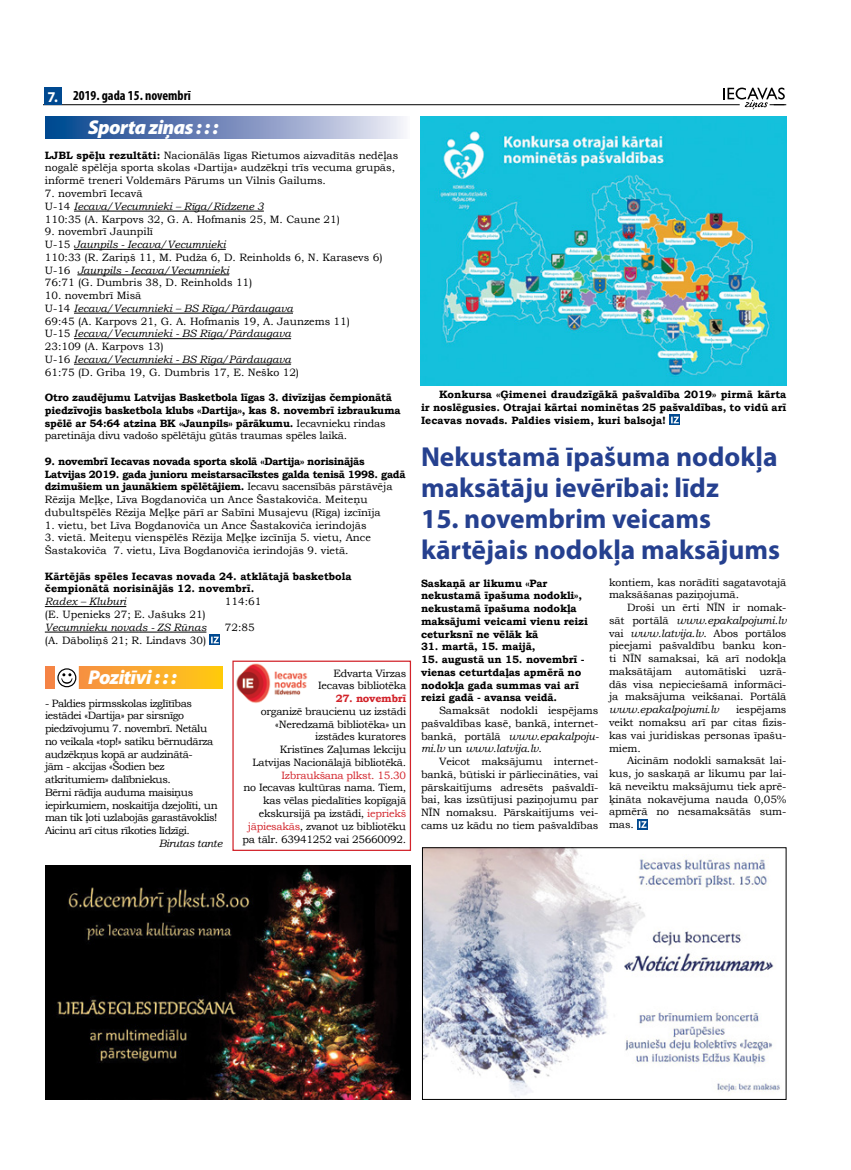
<style>
.page{position:relative;width:851px;height:1170px;background:#fff}
.page>*{position:absolute;margin:0;border:0;box-sizing:border-box;transform-origin:0 0}
.t1{font:700 27.5px/31.2px "Myriad Pro";color:#25408f}
.t2{font:italic 900 20px "Myriad Pro";letter-spacing:-.025em;color:#fff}
.t3{font:700 condensed 13.75px "Myriad Pro";color:#000}
.t4{font:10.62px/12.8px "Bookman Old Style";letter-spacing:-.01em;color:#000}
.t5{font:700 10.62px/12.8px "Bookman Old Style";letter-spacing:-.01em;color:#000}
.t6{font:10.62px/12.8px "Bookman Old Style";letter-spacing:-.04em;color:#000}
.t7{font:700 10.62px/12.8px "Bookman Old Style";letter-spacing:-.03em;color:#000}
.t8{font:italic 10.62px "Bookman Old Style";color:#000}
.t9{font:10.62px "Bookman Old Style";letter-spacing:-.025em;color:#d2232a}
.t10{font:italic 10.62px "Bookman Old Style";letter-spacing:-.025em;color:#000}
.t11{font:700 10.62px "Bookman Old Style";letter-spacing:-.025em;color:#d2232a}
.s1{font-stretch:normal;font-size:15px;color:#fff}
.s2{font-weight:700}
.s3{font-style:italic}
.s4{font-weight:400}
.s5{color:#d2232a}
</style>
<div class="page">
<hr style="left:44px;top:104px;width:695px;height:1px;background:#000">
<div style="left:44px;top:87px;width:17px;height:18px;background:#004990"></div>
<svg style="left:723px;top:88px;width:63px;height:22px"></svg>
<svg style="left:669px;top:414px;width:11px;height:11px"></svg>
<svg style="left:671px;top:416px;width:7px;height:7px"></svg>
<svg style="left:45px;top:117px;width:359px;height:21px;background:#768fbe"></svg>
<hr style="left:74px;top:211px;width:190px;height:1px;background:#000">
<hr style="left:74px;top:249px;width:152px;height:1px;background:#000">
<hr style="left:77px;top:274px;width:152px;height:1px;background:#000">
<hr style="left:74px;top:313px;width:219px;height:1px;background:#000">
<hr style="left:74px;top:338px;width:217px;height:1px;background:#000">
<hr style="left:74px;top:364px;width:217px;height:1px;background:#000">
<hr style="left:45px;top:606px;width:81px;height:1px;background:#000">
<hr style="left:45px;top:631px;width:161px;height:1px;background:#000">
<svg style="left:209px;top:634px;width:11px;height:11px"></svg>
<svg style="left:211px;top:636px;width:8px;height:7px"></svg>
<img style="left:45px;top:865px;width:365px;height:233px">
<img style="left:424px;top:849px;width:356px;height:248px">
<div style="left:422px;top:847px;width:364px;height:252px;border:1px solid #000"></div>
<svg style="left:46px;top:666px;width:176px;height:22px;background:#faaa2d"></svg>
<svg style="left:54px;top:666px;width:25px;height:23px"></svg>
<img style="left:421px;top:117px;width:365px;height:268px">
<svg style="left:637px;top:819px;width:11px;height:10px"></svg>
<svg style="left:638px;top:821px;width:8px;height:6px"></svg>
<div style="left:232px;top:660px;width:179px;height:190px;border:1px solid #d2232a"></div>
<img style="left:236px;top:663px;width:72px;height:41px">
<p class="t3" style="left:47px;top:87px;width:145px"><span class="s1">7.</span> 2019. gada 15. novembrī</p>
<h2 class="t2" style="left:88px;top:116px;width:132px">Sporta ziņas : : :</h2>
<p class="t4" style="left:45px;top:149px;width:355px"><span class="s2">LJBL spēļu rezultāti:</span> Nacionālās līgas Rietumos aizvadītās nedēļas nogalē spēlēja sporta skolas «Dartija» audzēkņi trīs vecuma grupās, informē treneri Voldemārs Pārums un Vilnis Gailums.</p>
<p class="t4" style="left:45px;top:187px;width:296px">7. novembrī Iecavā<br>U-14 <span class="s3">Iecava/Vecumnieki – Rīga/Rīdzene 3<br></span>110:35 (A. Karpovs 32, G. A. Hofmanis 25, M. Caune 21)</p>
<p class="t4" style="left:45px;top:225px;width:339px">9. novembrī Jaunpilī<br>U-15 <span class="s3">Jaunpils - Iecava/Vecumnieki<br></span>110:33 (R. Zariņš 11, M. Pudža 6, D. Reinholds 6, N. Karasevs 6)<br>U-16 <span class="s3">Jaunpils - Iecava/Vecumnieki<br></span>76:71 (G. Dumbris 38, D. Reinholds 11)</p>
<p class="t4" style="left:45px;top:289px;width:306px">10. novembrī Misā<br>U-14 <span class="s3">Iecava/Vecumnieki – BS Rīga/Pārdaugava<br></span>69:45 (A. Karpovs 21, G. A. Hofmanis 19, A. Jaunzems 11)<br>U-15 <span class="s3">Iecava/Vecumnieki - BS Rīga/Pārdaugava<br></span>23:109 (A. Karpovs 13)<br>U-16 <span class="s3">Iecava/Vecumnieki - BS Rīga/Pārdaugava<br></span>61:75 (D. Griba 19, G. Dumbris 17, E. Neško 12)</p>
<p class="t5" style="left:45px;top:391px;width:357px">Otro zaudējumu Latvijas Basketbola līgas 3. divīzijas čempionātā piedzīvojis basketbola klubs «Dartija», kas 8. novembrī izbraukuma spēlē ar 54:64 atzina BK «Jaunpils» pārākumu. <span class="s4">Iecavnieku rindas paretināja divu vadošo spēlētāju gūtās traumas spēles laikā.</span></p>
<p class="t7" style="left:45px;top:455px;width:362px">9. novembrī Iecavas novada sporta skolā «Dartija» norisinājās Latvijas 2019. gada junioru meistarsacīkstes galda tenisā 1998. gadā dzimušiem un jaunākiem spēlētājiem. <span class="s4">Iecavu sacensībās pārstāvēja Rēzija Meļķe, Līva Bogdanoviča un Ance Šastakoviča. Meiteņu dubultspēlēs Rēzija Meļķe pārī ar Sabīni Musajevu (Rīga) izcīnīja</span></p>
<p class="t4" style="left:45px;top:518px;width:323px">1. vietu, bet Līva Bogdanoviča un Ance Šastakoviča ierindojās</p>
<p class="t4" style="left:45px;top:531px;width:327px">3. vietā. Meiteņu vienspēlēs Rēzija Meļķe izcīnīja 5. vietu, Ance<br>Šastakoviča 7. vietu, Līva Bogdanoviča ierindojās 9. vietā.</p>
<p class="t5" style="left:45px;top:569px;width:308px">Kārtējās spēles Iecavas novada 24. atklātajā basketbola čempionātā norisinājās 12. novembrī.</p>
<p class="t8" style="left:45px;top:594px;width:83px">Radex – Kluburi</p>
<p class="t4" style="left:225px;top:595px;width:38px">114:61</p>
<p class="t4" style="left:45px;top:608px;width:162px">(E. Upenieks 27; E. Jašuks 21)</p>
<p class="t8" style="left:45px;top:620px;width:163px">Vecumnieku novads - ZS Rūnas</p>
<p class="t4" style="left:225px;top:620px;width:31px">72:85</p>
<p class="t4" style="left:45px;top:633px;width:163px">(A. Dāboliņš 21; R. Lindavs 30)</p>
<h2 class="t2" style="left:88px;top:665px;width:90px">Pozitīvi : : :</h2>
<p class="t6" style="left:45px;top:696px;width:174px">- Paldies pirmsskolas izglītības iestādei «Dartija» par sirsnīgo piedzīvojumu 7. novembrī. Netālu no veikala «top!» satiku bērnudārza audzēkņus kopā ar audzinātā-<br>jām - akcijas «Šodien bez atkritumiem» dalībniekus.<br>Bērni rādīja auduma maisiņus iepirkumiem, noskaitīja dzejolīti, un man tik ļoti uzlabojās garastāvoklis!<br>Aicinu arī citus rīkoties līdzīgi.</p>
<p class="t10" style="left:159px;top:836px;width:65px">Birutas tante</p>
<p class="t4" style="left:318px;top:666px;width:89px;text-align:right">Edvarta Virzas<br>Iecavas bibliotēka</p>
<p class="t11" style="left:336px;top:690px;width:72px">27. novembrī</p>
<p class="t4" style="left:252px;top:705px;width:155px;text-align:right">organizē braucienu uz izstādi «Neredzamā bibliotēka» un izstādes kuratores<br>Kristīnes Zaļumas lekciju<br>Latvijas Nacionālajā bibliotēkā.</p>
<p class="t9" style="left:281px;top:768px;width:126px">Izbraukšana plkst. 15.30</p>
<p class="t4" style="left:242px;top:781px;width:165px;text-align:right">no Iecavas kultūras nama. Tiem, kas vēlas piedalīties kopīgajā ekskursijā pa izstādi, <span class="s5">iepriekš jāpiesakās</span>, zvanot uz bibliotēku pa tālr. 63941252 vai 25660092.</p>
<p class="t5" style="left:421px;top:388px;width:367px;text-align:justify;text-indent:18px">Konkursa «Ģimenei draudzīgākā pašvaldība 2019» pirmā kārta ir noslēgusies. Otrajai kārtai nominētas 25 pašvaldības, to vidū arī Iecavas novads. Paldies visiem, kuri balsoja!</p>
<h1 class="t1" style="left:421px;top:440px;width:358px">Nekustamā īpašuma nodokļa maksātāju ievērībai: līdz</h1>
<h1 class="t1" style="left:421px;top:502px;width:360px">15. novembrim veicams kārtējais nodokļa maksājums</h1>
<p class="t4" style="left:609px;top:575px;width:179px">kontiem, kas norādīti sagatavotajā maksāšanas paziņojumā.</p>
<p class="t4" style="left:609px;top:601px;width:179px;text-align:justify;text-indent:18px">Droši un ērti NĪN ir nomak&shy;sāt portālā <span class="s3">www.epakalpojumi.lv </span>vai <span class="s3">www.latvija.lv</span>. Abos portālos pieejami pašvaldību banku kon&shy;ti NĪN samaksai, kā arī nodokļa maksātājam automātiski uzrā&shy;dās visa nepieciešamā informāci&shy;ja maksājuma veikšanai. Portālā</p>
<p class="t8" style="left:609px;top:702px;width:111px">www.epakalpojumi.lv</p>
<p class="t5" style="left:421px;top:576px;width:168px">Saskaņā ar likumu «Par nekustamā īpašuma nodokli», nekustamā īpašuma nodokļa maksājumi veicami vienu reizi ceturksnī ne vēlāk kā</p>
<p class="t5" style="left:421px;top:640px;width:116px">31. martā, 15. maijā,</p>
<p class="t5" style="left:421px;top:653px;width:165px">15. augustā un 15. novembrī - vienas ceturtdaļas apmērā no nodokļa gada summas vai arī reizi gadā - avansa veidā.</p>
<p class="t4" style="left:421px;top:704px;width:179px;text-align:justify;text-indent:18px">Samaksāt nodokli iespējams pašvaldības kasē, bankā, internet&shy;bankā, portālā <span class="s3">www.epakalpoju&shy;mi.lv</span> un <span class="s3">www.latvija.lv</span>.</p>
<p class="t4" style="left:421px;top:755px;width:179px;text-align:justify;text-indent:18px">Veicot maksājumu internet&shy;bankā, būtiski ir pārliecināties, vai pārskaitījums adresēts pašvaldī&shy;bai, kas izsūtījusi paziņojumu par NĪN nomaksu. Pārskaitījums vei&shy;cams uz kādu no tiem pašvaldības</p>
<p class="t4" style="left:609px;top:703px;width:179px;text-align:justify;text-indent:127px">iespējams veikt nomaksu arī par citas fizis&shy;kas vai juridiskas personas īpašu&shy;miem.</p>
<p class="t4" style="left:609px;top:754px;width:179px;text-align:justify;text-indent:18px">Aicinām nodokli samaksāt lai&shy;kus, jo saskaņā ar likumu par lai&shy;kā neveiktu maksājumu tiek aprē&shy;ķināta nokavējuma nauda 0,05% apmērā no nesamaksātās sum&shy;mas.</p>
</div>
